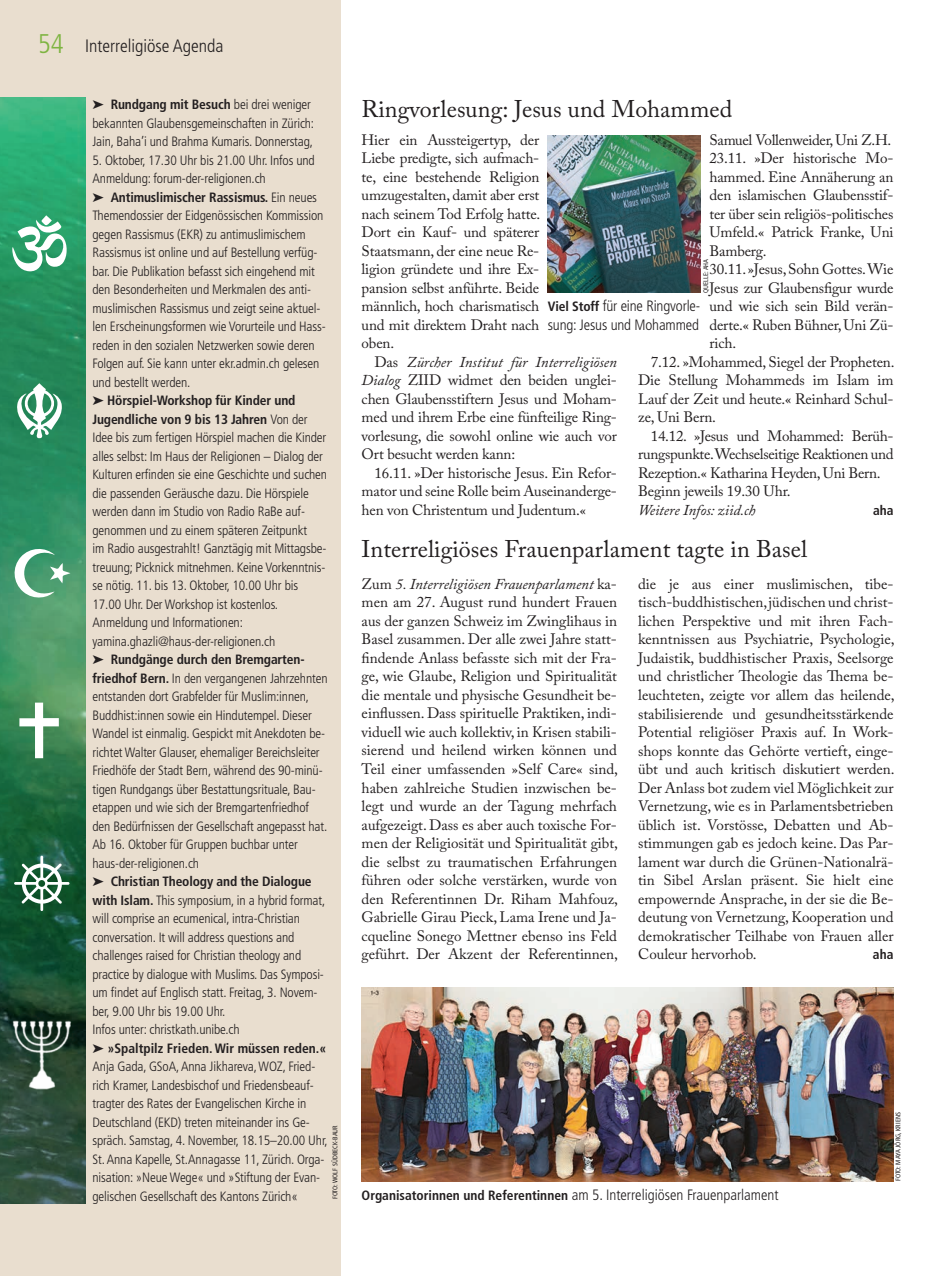
<style>
.page{position:relative;width:936px;height:1276px;background:#fff}
.page>*{position:absolute;margin:0;border:0;box-sizing:border-box;transform-origin:0 0}
.t1{font:24px "Adobe Caslon Pro";letter-spacing:.005em;color:#231f20}
.t2{font:300 condensed 18px "Frutiger LT Std";color:#231f20}
.t3{font:15px/18.5px "Adobe Caslon Pro";letter-spacing:-.01em;color:#231f20;text-align:justify}
.t4{font:300 condensed 15px/18.5px "Frutiger LT Std";letter-spacing:-.01em;color:#231f20}
.t5{font:italic 15px "Adobe Caslon Pro";color:#231f20}
.t6{font:300 condensed 13.5px/18.5px "Frutiger LT Std";letter-spacing:-.01em;color:#231f20}
.t7{font:700 condensed 13.5px "Frutiger LT Std";letter-spacing:-.005em;color:#231f20}
.t8{font:condensed 6.75px "Frutiger LT Std";color:#231f20}
.s1{font-size:27px;color:#7eb441}
.s2{font-weight:700}
.s3{font-style:italic}
.s4{font-weight:700;font-size:13.5px}
</style>
<div class="page">
<div style="left:0;top:0;width:340px;height:1276px;background:#e9decf"></div>
<img style="left:0;top:98px;width:85px;height:1105px">
<svg style="left:19px;top:702px;width:40px;height:56px;background:#7aac8a"></svg>
<svg style="left:12px;top:215px;width:56px;height:57px;background:#76c19f"></svg>
<svg style="left:16px;top:383px;width:46px;height:55px;background:#7bb69b"></svg>
<svg style="left:12px;top:546px;width:58px;height:55px;background:#6eb08e"></svg>
<svg style="left:14px;top:855px;width:55px;height:56px;background:#59886f"></svg>
<img style="left:12px;top:1017px;width:63px;height:73px">
<img style="left:547px;top:136px;width:154px;height:157px">
<img style="left:361px;top:988px;width:532px;height:193px">
<p class="t2" style="left:38px;top:36px;width:187px"><span class="s1">54</span> Interreligiöse Agenda</p>
<p class="t6" style="left:92px;top:95px;width:223px">➤ <span class="s2">Rundgang mit Besuch</span> bei drei weniger bekannten Glaubensgemeinschaften in Zürich:<br>Jain, Baha’i und Brahma Kumaris. Donnerstag,</p>
<p class="t6" style="left:92px;top:151px;width:236px">5. Oktober, 17.30 Uhr bis 21.00 Uhr. Infos und Anmeldung: forum-der-religionen.ch<br>➤ <span class="s2">Antimuslimischer Rassismus.</span> Ein neues Themendossier der Eidgenössischen Kommission gegen Rassismus (EKR) zu antimuslimischem Rassismus ist online und auf Bestellung verfüg&shy;bar. Die Publikation befasst sich eingehend mit den Besonderheiten und Merkmalen des anti&shy;muslimischen Rassismus und zeigt seine aktuel&shy;len Erscheinungsformen wie Vorurteile und Hass&shy;reden in den sozialen Netzwerken sowie deren Folgen auf. Sie kann unter ekr.admin.ch gelesen und bestellt werden.<br>➤ <span class="s2">Hörspiel-Workshop für Kinder und Jugendliche von 9 bis 13 Jahren</span> Von der Idee bis zum fertigen Hörspiel machen die Kinder alles selbst: Im Haus der Religionen – Dialog der Kulturen erfinden sie eine Geschichte und suchen die passenden Geräusche dazu. Die Hörspiele werden dann im Studio von Radio RaBe auf&shy;genommen und zu einem späteren Zeitpunkt<br>im Radio ausgestrahlt! Ganztägig mit Mittagsbe&shy;treuung; Picknick mitnehmen. Keine Vorkenntnis&shy;se nötig. 11. bis 13. Oktober, 10.00 Uhr bis 17.00 Uhr. Der Workshop ist kostenlos.<br>Anmeldung und Informationen: yamina.ghazli@haus-der-religionen.ch<br>➤ <span class="s2">Rundgänge durch den Bremgarten&shy;friedhof Bern.</span> In den vergangenen Jahrzehnten entstanden dort Grabfelder für Muslim:innen, Buddhist:innen sowie ein Hindutempel. Dieser Wandel ist einmalig. Gespickt mit Anekdoten be&shy;richtet Walter Glauser, ehemaliger Bereichsleiter Friedhöfe der Stadt Bern, während des 90-minü&shy;tigen Rundgangs über Bestattungsrituale, Bau&shy;etappen und wie sich der Bremgartenfriedhof den Bedürfnissen der Gesellschaft angepasst hat.<br>Ab 16. Oktober für Gruppen buchbar unter haus-der-religionen.ch<br>➤ <span class="s2">Christian Theology and the Dialogue with Islam.</span> This symposium, in a hybrid format, will comprise an ecumenical, intra-Christian conversation. It will address questions and challenges raised for Christian theology and practice by dialogue with Muslims. Das Symposi&shy;um findet auf Englisch statt. Freitag, 3. Novem&shy;ber, 9.00 Uhr bis 19.00 Uhr.<br>Infos unter: christkath.unibe.ch<br>➤ <span class="s2">»Spaltpilz Frieden. Wir müssen reden.« </span>Anja Gada, GSoA, Anna Jikhareva, WOZ, Fried&shy;rich Kramer, Landesbischof und Friedensbeauf&shy;tragter des Rates der Evangelischen Kirche in Deutschland (EKD) treten miteinander ins Ge&shy;spräch. Samstag, 4. November, 18.15–20.00 Uhr, St.Anna Kapelle, St.Annagasse 11, Zürich. Orga&shy;nisation: »Neue Wege« und »Stiftung der Evan&shy;gelischen Gesellschaft des Kantons Zürich«</p>
<p class="t8" style="left:331px;top:1199px;width:76px;rotate:-90deg">FOTO: WOLF SÜDBECK-BAUR</p>
<h1 class="t1" style="left:361px;top:94px;width:372px">Ringvorlesung: Jesus und Mohammed</h1>
<p class="t3" style="left:361px;top:130px;width:180px">Hier ein Aussteigertyp, der Liebe predigte, sich aufmach&shy;te, eine bestehende Religion umzugestalten, damit aber erst nach seinem Tod Erfolg hatte.<br>Dort ein Kauf- und späterer Staatsmann, der eine neue Re&shy;ligion gründete und ihre Ex&shy;pansion selbst anführte. Beide männlich, hoch charismatisch und mit direktem Draht nach oben.</p>
<p class="t3" style="left:361px;top:352px;width:257px;text-indent:13px">Das <span class="s3">Zürcher Institut für Interreligiösen Dialog</span> ZIID widmet den beiden unglei&shy;chen Glaubensstiftern Jesus und Moham&shy;med und ihrem Erbe eine fünfteilige Ring&shy;vorlesung, die sowohl online wie auch vor Ort besucht werden kann:</p>
<p class="t3" style="left:361px;top:463px;width:257px;text-indent:13px">16.11. »Der historische Jesus. Ein Refor&shy;mator und seine Rolle beim Auseinanderge&shy;hen von Christentum und Judentum.«</p>
<p class="t3" style="left:709px;top:130px;width:183px">Samuel Vollenweider, Uni Z.H.</p>
<p class="t3" style="left:709px;top:149px;width:185px">23.11. »Der historische Mo-</p>
<p class="t3" style="left:709px;top:167px;width:185px">hammed. Eine Annäherung an</p>
<p class="t3" style="left:709px;top:186px;width:185px">den islamischen Glaubensstif-</p>
<p class="t3" style="left:709px;top:204px;width:186px">ter über sein religiös-politisches</p>
<p class="t3" style="left:709px;top:223px;width:185px">Umfeld.« Patrick Franke, Uni</p>
<p class="t3" style="left:709px;top:241px;width:59px">Bamberg.</p>
<p class="t3" style="left:709px;top:260px;width:185px">30.11. »Jesus, Sohn Gottes. Wie</p>
<p class="t3" style="left:709px;top:278px;width:185px">Jesus zur Glaubensfigur wurde</p>
<p class="t3" style="left:709px;top:297px;width:185px">und wie sich sein Bild verän-</p>
<p class="t3" style="left:709px;top:315px;width:185px">derte.« Ruben Bühner, Uni Zü-</p>
<p class="t3" style="left:709px;top:334px;width:28px">rich.</p>
<p class="t3" style="left:651px;top:352px;width:245px">7.12. »Mohammed, Siegel der Propheten.</p>
<p class="t3" style="left:638px;top:371px;width:257px">Die Stellung Mohammeds im Islam im</p>
<p class="t3" style="left:638px;top:389px;width:257px">Lauf der Zeit und heute.« Reinhard Schul-</p>
<p class="t3" style="left:638px;top:408px;width:79px">ze, Uni Bern.</p>
<p class="t3" style="left:651px;top:426px;width:244px">14.12. »Jesus und Mohammed: Berüh-</p>
<p class="t3" style="left:638px;top:445px;width:257px">rungspunkte. Wechselseitige Reaktionen und</p>
<p class="t3" style="left:638px;top:463px;width:244px">Rezeption.« Katharina Heyden, Uni Bern.</p>
<p class="t3" style="left:638px;top:482px;width:154px">Beginn jeweils 19.30 Uhr.</p>
<p class="t5" style="left:638px;top:501px;width:119px">Weitere Infos: ziid.ch</p>
<p class="t7" style="left:873px;top:502px;width:22px">aha</p>
<p class="t8" style="left:701px;top:293px;width:36px;rotate:-90deg">QUELLE: AHA</p>
<p class="t4" style="left:547px;top:297px;width:154px"><span class="s4">Viel Stoff</span> für eine Ringvorle&shy;sung: Jesus und Mohammed</p>
<h1 class="t1" style="left:361px;top:534px;width:447px">Interreligiöses Frauenparlament tagte in Basel</h1>
<p class="t3" style="left:361px;top:574px;width:258px">Zum <span class="s3">5. Interreligiösen Frauenparlament</span> ka&shy;men am 27. August rund hundert Frauen aus der ganzen Schweiz im Zwinglihaus in Basel zusammen. Der alle zwei Jahre statt&shy;findende Anlass befasste sich mit der Fra&shy;ge, wie Glaube, Religion und Spiritualität die mentale und physische Gesundheit be&shy;einflussen. Dass spirituelle Praktiken, indi&shy;viduell wie auch kollektiv, in Krisen stabili&shy;sierend und heilend wirken können und Teil einer umfassenden »Self Care« sind, haben zahlreiche Studien inzwischen be&shy;legt und wurde an der Tagung mehrfach aufgezeigt. Dass es aber auch toxische For&shy;men der Religiosität und Spiritualität gibt, die selbst zu traumatischen Erfahrungen führen oder solche verstärken, wurde von den Referentinnen Dr. Riham Mahfouz, Gabrielle Girau Pieck, Lama Irene und Ja&shy;cqueline Sonego Mettner ebenso ins Feld geführt. Der Akzent der Referentinnen,</p>
<p class="t3" style="left:638px;top:574px;width:258px">die je aus einer muslimischen, tibe&shy;tisch-buddhistischen, jüdischen und christ&shy;lichen Perspektive und mit ihren Fach&shy;kenntnissen aus Psychiatrie, Psychologie, Judaistik, buddhistischer Praxis, Seelsorge und christlicher Theologie das Thema be&shy;leuchteten, zeigte vor allem das heilende, stabilisierende und gesundheitsstärkende Potential religiöser Praxis auf. In Work&shy;shops konnte das Gehörte vertieft, einge&shy;übt und auch kritisch diskutiert werden.<br>Der Anlass bot zudem viel Möglichkeit zur Vernetzung, wie es in Parlamentsbetrieben üblich ist. Vorstösse, Debatten und Ab&shy;stimmungen gab es jedoch keine. Das Par&shy;lament war durch die Grünen-Nationalrä&shy;tin Sibel Arslan präsent. Sie hielt eine empowernde Ansprache, in der sie die Be&shy;deutung von Vernetzung, Kooperation und demokratischer Teilhabe von Frauen aller Couleur hervorhob.</p>
<p class="t7" style="left:872px;top:946px;width:22px">aha</p>
<p class="t4" style="left:361px;top:1185px;width:418px"><span class="s4">Organisatorinnen und Referentinnen</span> am 5. Interreligiösen Frauenparlament</p>
<p class="t8" style="left:894px;top:1181px;width:70px;rotate:-90deg">FOTO: MAYA JÖRG, KRIENS</p>
</div>
